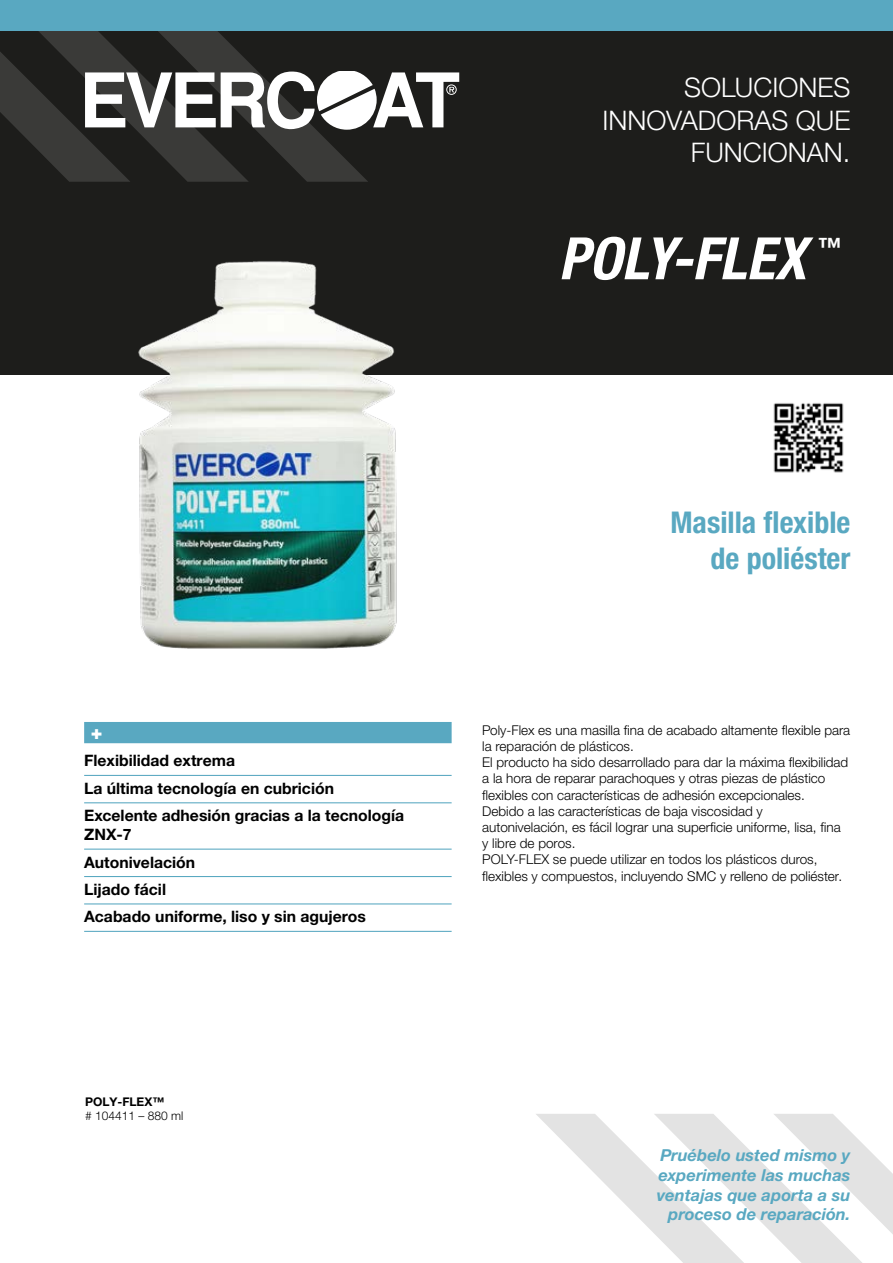
<style>
.page{position:relative;width:893px;height:1263px;background:#fff}
.page>*{position:absolute;margin:0;border:0;box-sizing:border-box;transform-origin:0 0}
.t1{font:italic 700 condensed 58.5px "Helvetica Neue LTW1 G";color:#fff}
.t2{font:700 condensed 30px/36px "Helvetica Neue LT Pro";color:#59a8c1;text-align:right}
.t3{font:300 27px/32.4px "Helvetica Neue LTW1 G";color:#fff;text-align:right}
.t4{font:700 24px "Helvetica Neue LT Pro";color:#fff}
.t5{font:900 19.5px "Helvetica Neue LTW1 G";color:#fff}
.t6{font:italic 700 16.5px/19.8px "Helvetica Neue LTW1 G";color:#59a8c1;text-align:right}
.t7{font:700 15.75px/27.5px "Helvetica Neue LTW1 G";color:#000}
.t8{font:700 15.75px/27.5px "Helvetica Neue LT Pro";color:#000}
.t9{font:300 13.5px/16.2px "Helvetica Neue LTW1 G";color:#000}
.t10{font:300 12px "Helvetica Neue LTW1 G";color:#000}
.t11{font:700 12px "Helvetica Neue LT Pro";color:#000}
</style>
<div class="page">
<div style="left:0;top:0;width:893px;height:374px;background:#1d1d1b"></div>
<svg style="left:536px;top:1114px;width:357px;height:149px"></svg>
<div style="left:84px;top:722px;width:368px;height:21px;background:#59a8c1"></div>
<hr style="left:84px;top:775px;width:368px;height:1px;background:#59a8c1">
<hr style="left:84px;top:802px;width:368px;height:1px;background:#59a8c1">
<hr style="left:84px;top:848px;width:368px;height:2px;background:#59a8c1">
<hr style="left:84px;top:876px;width:368px;height:1px;background:#59a8c1">
<hr style="left:84px;top:903px;width:368px;height:1px;background:#59a8c1">
<hr style="left:84px;top:931px;width:368px;height:1px;background:#59a8c1">
<div style="left:0;top:0;width:893px;height:30px;background:#59a8c1"></div>
<svg style="left:0;top:30px;width:459px;height:152px"></svg>
<img style="left:773px;top:403px;width:71px;height:70px">
<img style="left:79px;top:261px;width:390px;height:388px">
<h3 class="t3" style="left:602px;top:71px;width:249px">SOLUCIONES<br>INNOVADORAS QUE<br>FUNCIONAN.</h3>
<h1 class="t1" style="left:559px;top:223px;width:249px">POLY-FLEX</h1>
<h3 class="t4" style="left:818px;top:232px;width:25px">™</h3>
<h3 class="t5" style="left:91px;top:720px;width:13px">+</h3>
<p class="t8" style="left:84px;top:747px;width:251px">Flexibilidad extrema<br>La última tecnología en cubrición</p>
<p class="t7" style="left:84px;top:806px;width:322px;line-height:18.9px">Excelente adhesión gracias a la tecnología<br>ZNX-7</p>
<p class="t7" style="left:84px;top:848px;width:283px">Autonivelación<br>Lijado fácil<br>Acabado uniforme, liso y sin agujeros</p>
<p class="t11" style="left:85px;top:1094px;width:81px">POLY-FLEX™</p>
<p class="t10" style="left:85px;top:1108px;width:100px"># 104411 – 880 ml</p>
<h2 class="t2" style="left:670px;top:504px;width:182px">Masilla flexible de poliéster</h2>
<p class="t9" style="left:482px;top:722px;width:369px">Poly-Flex es una masilla fina de acabado altamente flexible para la reparación de plásticos.<br>El producto ha sido desarrollado para dar la máxima flexibilidad a la hora de reparar parachoques y otras piezas de plástico flexibles con características de adhesión excepcionales.<br>Debido a las características de baja viscosidad y autonivelación, es fácil lograr una superficie uniforme, lisa, fina y libre de poros.<br>POLY-FLEX se puede utilizar en todos los plásticos duros, flexibles y compuestos, incluyendo SMC y relleno de poliéster.</p>
<p class="t6" style="left:657px;top:1145px;width:195px">Pruébelo usted mismo y experimente las muchas ventajas que aporta a su proceso de reparación.</p>
</div>
